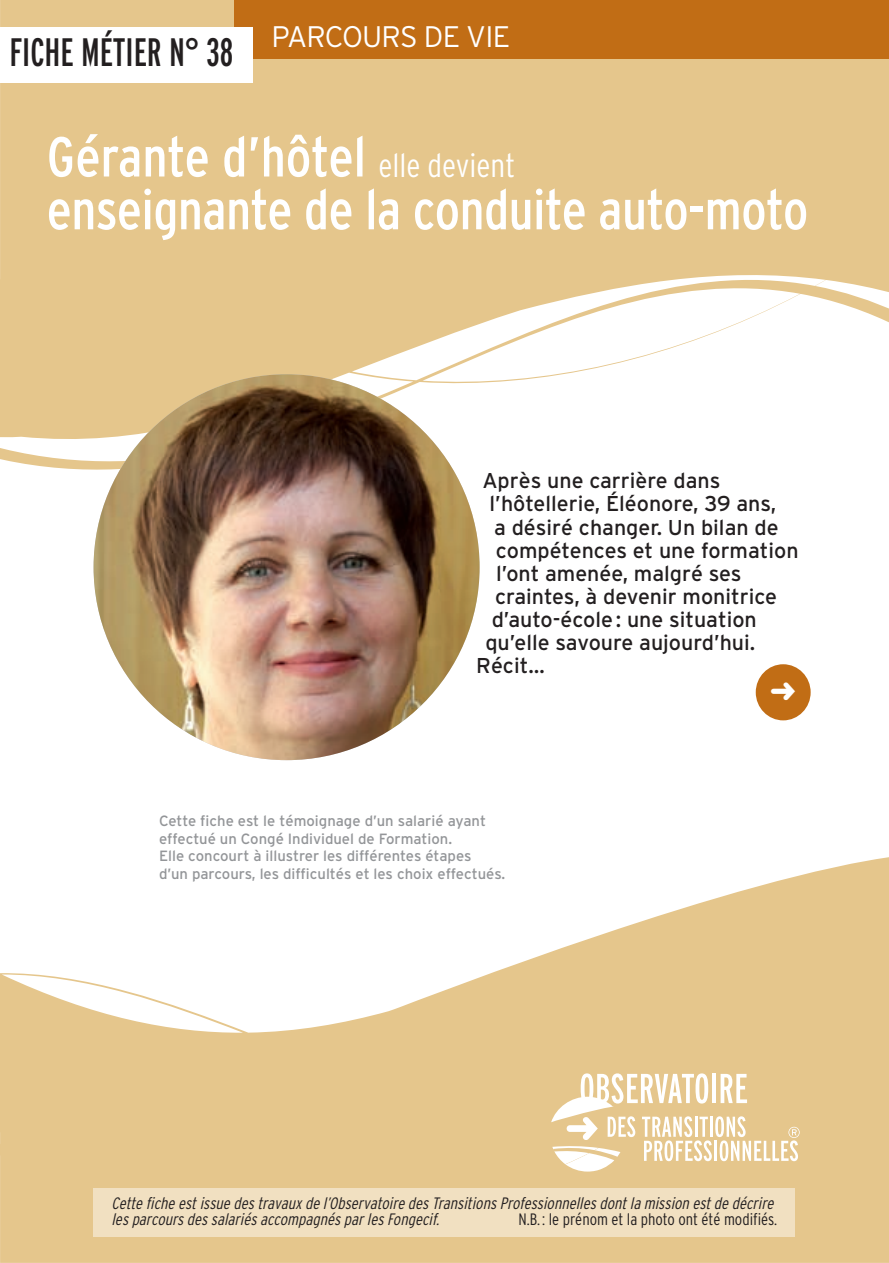
<style>
.page{position:relative;width:889px;height:1263px;background:#fff}
.page>*{position:absolute;margin:0;border:0;box-sizing:border-box;transform-origin:0 0}
.t1{font:condensed 56.1px/52.8px "Interstate";letter-spacing:-.005em;color:#fff}
.t2{font:extra-condensed 39.6px "Interstate";color:#231f20}
.t3{font:300 29.7px "Interstate";letter-spacing:-.025em;color:#fff}
.t4{font:21.45px "Interstate";color:#231f20}
.t5{font:italic 300 condensed 16.5px/16.5px "Interstate";color:#231f20}
.t6{font:300 condensed 16.5px "Interstate";color:#231f20}
.t7{font:14.85px/17.9px "Interstate";color:#939598}
.s1{font-weight:300;font-size:33px}
</style>
<div class="page">
<div style="left:0;top:1162px;width:889px;height:101px;background:#e5c68c"></div>
<div style="left:0;top:0;width:889px;height:164px;background:#e5c68c"></div>
<svg style="left:0;top:164px;width:889px;height:306px;fill:#e5c68c"></svg>
<div style="left:234px;top:0;width:655px;height:58px;background:#c16d15"></div>
<div style="left:0;top:27px;width:252px;height:55px;background:#fff"></div>
<svg style="left:0;top:857px;width:889px;height:305px;fill:#e5c68c"></svg>
<div style="left:94px;top:1188px;width:701px;height:48px;background:#f1e0c1"></div>
<svg style="left:551px;top:1073px;width:248px;height:98px"></svg>
<img style="left:94px;top:374px;width:385px;height:386px;border-radius:193px">
<div style="left:755px;top:664px;width:55px;height:56px;background:#c16d15;border-radius:50%"></div>
<h2 class="t2" style="left:9px;top:40px;width:225px">FICHE MÉTIER N° 38</h2>
<h3 class="t3" style="left:271px;top:26px;width:240px">PARCOURS DE VIE</h3>
<h1 class="t1" style="left:47px;top:135px;width:763px">Gérante d’hôtel <span class="s1">elle devient<br></span>enseignante de la conduite auto-moto</h1>
<p class="t4" style="left:482px;top:473px;width:240px">Après une carrière dans</p>
<p class="t4" style="left:489px;top:496px;width:288px">l’hôtellerie, Éléonore, 39 ans,</p>
<p class="t4" style="left:494px;top:519px;width:286px">a désiré changer. Un bilan de</p>
<p class="t4" style="left:496px;top:542px;width:304px">compétences et une formation</p>
<p class="t4" style="left:496px;top:565px;width:247px">l’ont amenée, malgré ses</p>
<p class="t4" style="left:495px;top:588px;width:283px">craintes, à devenir monitrice</p>
<p class="t4" style="left:492px;top:611px;width:267px">d’auto-école: une situation</p>
<p class="t4" style="left:485px;top:634px;width:271px">qu’elle savoure aujourd’hui.</p>
<p class="t4" style="left:476px;top:657px;width:70px">Récit…</p>
<p class="t7" style="left:159px;top:813px;width:348px">Cette fiche est le témoignage d’un salarié ayant effectué un Congé Individuel de Formation.<br>Elle concourt à illustrer les différentes étapes<br>d’un parcours, les difficultés et les choix effectués.</p>
<p class="t5" style="left:111px;top:1196px;width:666px">Cette fiche estissue des travaux de l’Observatoire des Transitions Professionnelles dontla mission estde décrire les parcours des salariés accompagnés parles Fongecif.</p>
<p class="t6" style="left:518px;top:1213px;width:260px">N.B. : le prénom et la photo ont été modifiés.</p>
</div>
